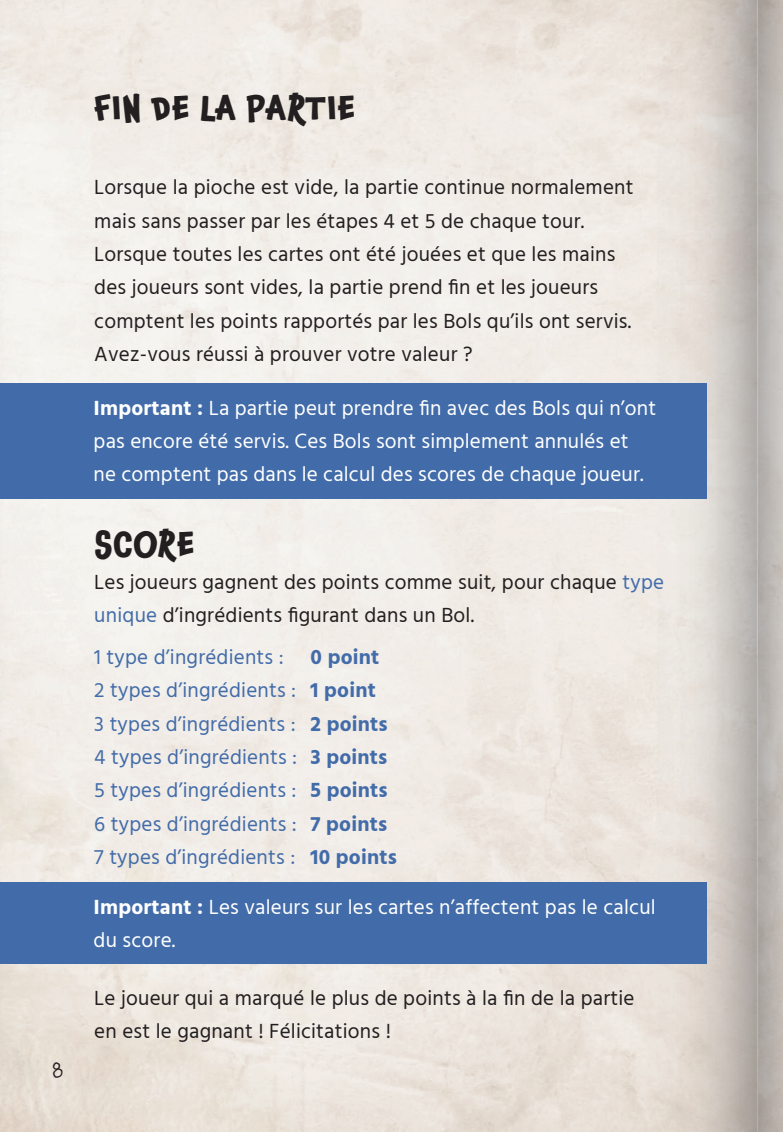
<style>
.page{position:relative;width:783px;height:1132px;background:#fff}
.page>*{position:absolute;margin:0;border:0;box-sizing:border-box;transform-origin:0 0}
.t1{font:700 33px "Chaloops";letter-spacing:.035em;color:#231f20}
.t2{font:21px/33.3px "Hind Guntur";letter-spacing:.01em;color:#231f20}
.t3{font:21px/33px "Hind Guntur";letter-spacing:.01em;color:#fff}
.t4{font:21px/33.3px "Hind Guntur";letter-spacing:.01em;color:#426ca9}
.t5{font:21px "Chaloops";color:#231f20}
.s1{font-weight:700}
.s2{color:#426ca9}
</style>
<div class="page">
<img style="left:0;top:0;width:782px;height:1131px">
<div style="left:0;top:383px;width:706px;height:115px;background:#426ca9"></div>
<div style="left:0;top:881px;width:706px;height:82px;background:#426ca9"></div>
<p class="t5" style="left:53px;top:1052px;width:12px">8</p>
<h1 class="t1" style="left:94px;top:80px;width:262px">FIN DE LA PARTIE</h1>
<p class="t2" style="left:94px;top:170px;width:540px">Lorsque la pioche est vide, la partie continue normalement mais sans passer par les étapes 4 et 5 de chaque tour.<br>Lorsque toutes les cartes ont été jouées et que les mains des joueurs sont vides, la partie prend fin et les joueurs comptent les points rapportés par les Bols qu’ils ont servis.<br>Avez-vous réussi à prouver votre valeur ?</p>
<p class="t3" style="left:94px;top:391px;width:564px"><span class="s1">Important :</span> La partie peut prendre fin avec des Bols qui n’ont pas encore été servis. Ces Bols sont simplement annulés et ne comptent pas dans le calcul des scores de chaque joueur.</p>
<h1 class="t1" style="left:94px;top:516px;width:102px">SCORE</h1>
<p class="t2" style="left:94px;top:564px;width:571px">Les joueurs gagnent des points comme suit, pour chaque <span class="s2">type unique</span> d’ingrédients figurant dans un Bol.</p>
<p class="t4" style="left:94px;top:639px;width:191px">1 type d’ingrédients :</p>
<p class="t4" style="left:94px;top:639px;width:304px;text-indent:216px"><span class="s1">0 point<br></span>2 types d’ingrédients : <span class="s1">1 point<br></span>3 types d’ingrédients : <span class="s1">2 points<br></span>4 types d’ingrédients : <span class="s1">3 points<br></span>5 types d’ingrédients : <span class="s1">5 points<br></span>6 types d’ingrédients : <span class="s1">7 points<br></span>7 types d’ingrédients : <span class="s1">10 points</span></p>
<p class="t3" style="left:94px;top:890px;width:563px"><span class="s1">Important :</span> Les valeurs sur les cartes n’affectent pas le calcul du score.</p>
<p class="t2" style="left:94px;top:980px;width:541px">Le joueur qui a marqué le plus de points à la fin de la partie en est le gagnant ! Félicitations !</p>
</div>
